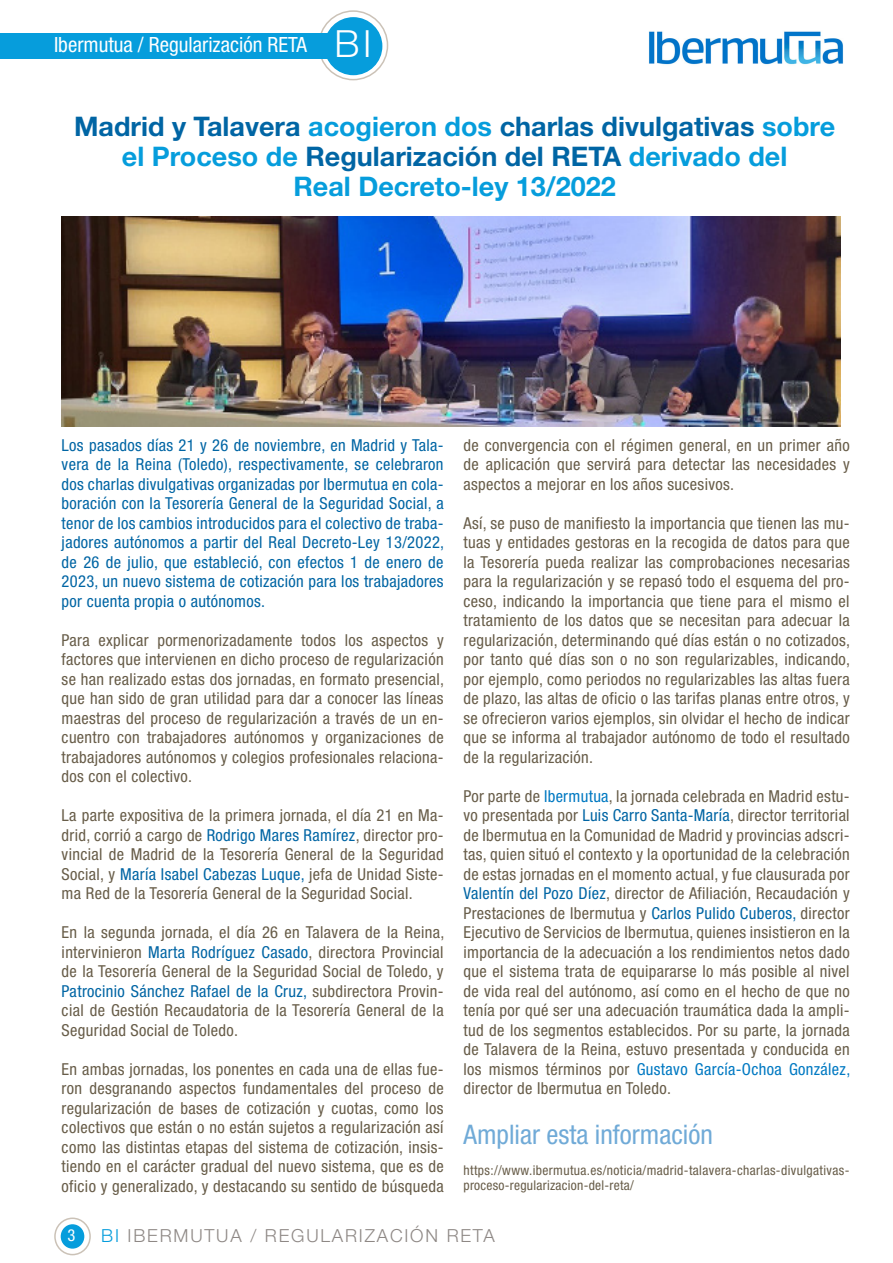
<style>
.page{position:relative;width:893px;height:1263px;background:#fff}
.page>*{position:absolute;margin:0;border:0;box-sizing:border-box;transform-origin:0 0}
.t1{font:300 37.5px "Helvetica Neue LT Std";color:#fff}
.t2{font:700 27px/30px "Helvetica Neue LT Std";color:#0065a4;text-align:center}
.t3{font:700 27px "Helvetica Neue LT Std";color:#069ddc}
.t4{font:condensed 27px "Helvetica Neue LT Std";color:#70aad7}
.t5{font:condensed 21px "Helvetica Neue LT Std";color:#fff}
.t6{font:300 18px "Helvetica Neue LT Std";letter-spacing:.1em;color:#8e8885}
.t7{font:condensed 16.5px/19.5px "Helvetica Neue LT Std";letter-spacing:.02em;color:#685d49;text-align:justify}
.t8{font:condensed 16.5px/19.5px "Helvetica Neue LT Std";letter-spacing:.02em;color:#0065a4;text-align:justify}
.t9{font:condensed 16.5px "Helvetica Neue LT Std";color:#fff}
.t10{font:condensed 13.5px/15px "Helvetica Neue LT Std";letter-spacing:.03em;color:#685d49}
.s1{color:#069ddc}
.s2{color:#0065a4}
.s3{color:#0079c2}
</style>
<div class="page">
<svg style="left:55px;top:1218px;width:35px;height:36px"></svg>
<div style="left:54px;top:1217px;width:37px;height:38px;border:2px solid #cbc2b7;border-radius:50%"></div>
<div style="left:61px;top:1225px;width:23px;height:23px;background:#069ddc;border-radius:50%"></div>
<div style="left:61px;top:1224px;width:23px;height:24px;border:2px solid #069ddc;border-radius:50%"></div>
<svg style="left:319px;top:11px;width:68px;height:69px"></svg>
<div style="left:318px;top:10px;width:70px;height:70px;border:2px solid #cbc2b7;border-radius:50%"></div>
<div style="left:325px;top:18px;width:57px;height:56px;background:#069ddc;border-radius:50%"></div>
<div style="left:324px;top:17px;width:58px;height:58px;border:2px solid #069ddc;border-radius:50%"></div>
<div style="left:0;top:33px;width:331px;height:26px;background:#069ddc"></div>
<img style="left:649px;top:31px;width:194px;height:34px">
<img style="left:62px;top:216px;width:779px;height:211px">
<p class="t5" style="left:54px;top:32px;width:255px">Ibermutua / Regularización RETA</p>
<p class="t1" style="left:334px;top:21px;width:39px">BI</p>
<p class="t2" style="left:74px;top:111px;width:762px">Madrid y Talavera <span class="s1">acogieron dos</span> charlas divulgativas <span class="s1">sobre el Proceso de</span> Regularización del RETA <span class="s1">derivado del</span></p>
<p class="t3" style="left:293px;top:170px;width:324px">Real Decreto-ley 13/2022</p>
<p class="t8" style="left:62px;top:435px;width:384px">Los pasados días 21 y 26 de noviembre, en Madrid y Tala&shy;vera de la Reina (Toledo), respectivamente, se celebraron dos charlas divulgativas organizadas por Ibermutua en cola&shy;boración con la Tesorería General de la Seguridad Social, a tenor de los cambios introducidos para el colectivo de traba&shy;jadores autónomos a partir del Real Decreto-Ley 13/2022, de 26 de julio, que estableció, con efectos 1 de enero de 2023, un nuevo sistema de cotización para los trabajadores por cuenta propia o autónomos.</p>
<p class="t7" style="left:62px;top:630px;width:384px">Para explicar pormenorizadamente todos los aspectos y factores que intervienen en dicho proceso de regularización se han realizado estas dos jornadas, en formato presencial, que han sido de gran utilidad para dar a conocer las líneas maestras del proceso de regularización a través de un en&shy;cuentro con trabajadores autónomos y organizaciones de trabajadores autónomos y colegios profesionales relaciona&shy;dos con el colectivo.</p>
<p class="t7" style="left:62px;top:805px;width:383px">La parte expositiva de la primera jornada, el día 21 en Ma&shy;drid, corrió a cargo de <span class="s2">Rodrigo Mares Ramírez</span>, director pro&shy;vincial de Madrid de la Tesorería General de la Seguridad Social, y <span class="s2">María Isabel Cabezas Luque,</span> jefa de Unidad Siste&shy;ma Red de la Tesorería General de la Seguridad Social.</p>
<p class="t7" style="left:62px;top:922px;width:384px">En la segunda jornada, el día 26 en Talavera de la Reina, intervinieron <span class="s2">Marta Rodríguez Casado</span>, directora Provincial de la Tesorería General de la Seguridad Social de Toledo, y <span class="s2">Patrocinio Sánchez Rafael de la Cruz,</span> subdirectora Provin&shy;cial de Gestión Recaudatoria de la Tesorería General de la Seguridad Social de Toledo.</p>
<p class="t7" style="left:62px;top:1059px;width:384px">En ambas jornadas, los ponentes en cada una de ellas fue&shy;ron desgranando aspectos fundamentales del proceso de regularización de bases de cotización y cuotas, como los colectivos que están o no están sujetos a regularización así como las distintas etapas del sistema de cotización, insis&shy;tiendo en el carácter gradual del nuevo sistema, que es de oficio y generalizado, y destacando su sentido de búsqueda</p>
<p class="t7" style="left:463px;top:435px;width:388px">de convergencia con el régimen general, en un primer año de aplicación que servirá para detectar las necesidades y aspectos a mejorar en los años sucesivos.</p>
<p class="t7" style="left:463px;top:513px;width:388px">Así, se puso de manifiesto la importancia que tienen las mu&shy;tuas y entidades gestoras en la recogida de datos para que la Tesorería pueda realizar las comprobaciones necesarias para la regularización y se repasó todo el esquema del pro&shy;ceso, indicando la importancia que tiene para el mismo el tratamiento de los datos que se necesitan para adecuar la regularización, determinando qué días están o no cotizados, por tanto qué días son o no son regularizables, indicando, por ejemplo, como periodos no regularizables las altas fuera de plazo, las altas de oficio o las tarifas planas entre otros, y se ofrecieron varios ejemplos, sin olvidar el hecho de indicar que se informa al trabajador autónomo de todo el resultado de la regularización.</p>
<p class="t7" style="left:463px;top:786px;width:388px">Por parte de <span class="s3">Ibermutua</span>, la jornada celebrada en Madrid estu&shy;vo presentada por <span class="s2">Luis Carro Santa-María</span>, director territorial de Ibermutua en la Comunidad de Madrid y provincias adscri&shy;tas, quien situó el contexto y la oportunidad de la celebración de estas jornadas en el momento actual, y fue clausurada por <span class="s2">Valentín del Pozo Díez</span>, director de Afiliación, Recaudación y Prestaciones de Ibermutua y <span class="s2">Carlos Pulido Cuberos,</span> director Ejecutivo de Servicios de Ibermutua, quienes insistieron en la importancia de la adecuación a los rendimientos netos dado que el sistema trata de equipararse lo más posible al nivel de vida real del autónomo, así como en el hecho de que no tenía por qué ser una adecuación traumática dada la ampli&shy;tud de los segmentos establecidos. Por su parte, la jornada de Talavera de la Reina, estuvo presentada y conducida en los mismos términos por <span class="s3">Gustavo García-Ochoa González, </span>director de Ibermutua en Toledo.</p>
<p class="t4" style="left:463px;top:1118px;width:251px">Ampliar esta información</p>
<p class="t10" style="left:463px;top:1163px;width:387px">https://www.ibermutua.es/noticia/madrid-talavera-charlas-divulgativas&shy;proceso-regularizacion-del-reta/</p>
<p class="t9" style="left:67px;top:1226px;width:9px">3</p>
<p class="t6" style="left:101px;top:1225px;width:395px"><span class="s1">BI</span> IBERMUTUA / REGULARIZACIÓN RETA</p>
</div>
